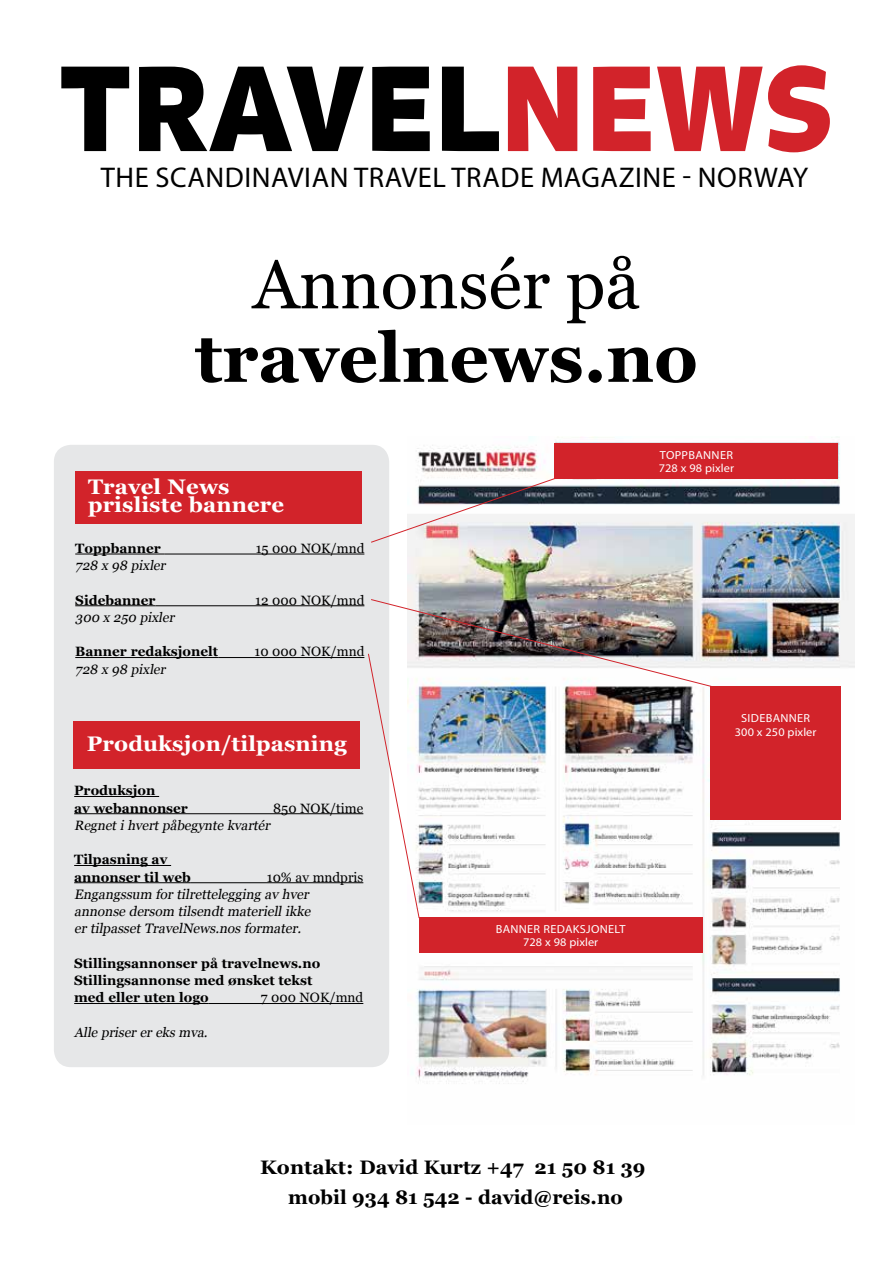
<style>
.page{position:relative;width:893px;height:1263px;background:#fff}
.page>*{position:absolute;margin:0;border:0;box-sizing:border-box;transform-origin:0 0}
.t1{font:700 69px "Georgia";color:#000}
.t2{font:69px "Georgia";color:#000}
.t3{font:28.5px "Myriad Pro";letter-spacing:.02em;color:#000}
.t4{font:700 21px/18px "Georgia";letter-spacing:.005em;color:#fff;scale:1.05 1}
.t5{font:700 19.5px/30px "Georgia";color:#000;text-align:center;scale:1.05 1}
.t6{font:italic 13.65px/17.2px "Georgia";color:#000}
.t7{font:700 13.5px/17.2px "Georgia";color:#000}
.t8{font:italic 13.5px "Georgia";color:#000}
.t9{font:13.5px "Georgia";color:#000}
.t10{font:11.7px/13.6px "Myriad Pro";letter-spacing:.025em;color:#fff;text-align:center;scale:1.05 1}
.t11{font:11.7px/13.6px "Myriad Pro";letter-spacing:.005em;color:#fff;scale:1.05 1}
</style>
<div class="page">
<img style="left:407px;top:436px;width:447px;height:648px">
<div style="left:54px;top:445px;width:335px;height:622px;background:#e6e7e8;border-radius:17px"></div>
<hr style="left:75px;top:554px;width:90px;height:1px;background:#000">
<hr style="left:165px;top:554px;width:199px;height:1px;background:#000">
<hr style="left:75px;top:605px;width:81px;height:1px;background:#000">
<hr style="left:156px;top:605px;width:208px;height:1px;background:#000">
<hr style="left:75px;top:657px;width:143px;height:1px;background:#000">
<hr style="left:218px;top:657px;width:146px;height:1px;background:#000">
<div style="left:75px;top:471px;width:286px;height:53px;background:#d2232a"></div>
<div style="left:73px;top:722px;width:287px;height:47px;background:#d2232a"></div>
<hr style="left:74px;top:796px;width:85px;height:1px;background:#000">
<hr style="left:74px;top:813px;width:114px;height:1px;background:#000">
<hr style="left:188px;top:813px;width:175px;height:1px;background:#000">
<hr style="left:74px;top:865px;width:97px;height:1px;background:#000">
<hr style="left:74px;top:882px;width:117px;height:1px;background:#000">
<hr style="left:191px;top:882px;width:172px;height:1px;background:#000">
<hr style="left:74px;top:1003px;width:135px;height:1px;background:#000">
<hr style="left:209px;top:1003px;width:154px;height:1px;background:#000">
<img style="left:371px;top:443px;width:467px;height:100px">
<img style="left:368px;top:599px;width:473px;height:354px">
<svg style="left:508px;top:65px;width:322px;height:87px"></svg>
<svg style="left:61px;top:67px;width:438px;height:84px"></svg>
<h2 class="t3" style="left:101px;top:160px;width:709px">THE SCANDINAVIAN TRAVEL TRADE MAGAZINE - NORWAY</h2>
<h1 class="t2" style="left:253px;top:234px;width:389px">Annonsér på</h1>
<h1 class="t1" style="left:195px;top:306px;width:504px">travelnews.no</h1>
<h3 class="t4" style="left:88px;top:476px;width:188px">Travel News prisliste bannere</h3>
<p class="t7" style="left:75px;top:539px;width:87px">Toppbanner</p>
<p class="t9" style="left:256px;top:538px;width:110px">15 000 NOK/mnd</p>
<p class="t8" style="left:75px;top:555px;width:95px">728 x 98 pixler</p>
<p class="t7" style="left:75px;top:591px;width:82px">Sidebanner</p>
<p class="t9" style="left:255px;top:590px;width:111px">12 000 NOK/mnd</p>
<p class="t8" style="left:75px;top:607px;width:104px">300 x 250 pixler</p>
<p class="t7" style="left:75px;top:642px;width:144px">Banner redaksjonelt</p>
<p class="t9" style="left:255px;top:642px;width:111px">10 000 NOK/mnd</p>
<p class="t8" style="left:75px;top:659px;width:95px">728 x 98 pixler</p>
<h3 class="t4" style="left:87px;top:734px;width:249px">Produksjon/tilpasning</h3>
<p class="t7" style="left:74px;top:781px;width:115px">Produksjon<br>av webannonser</p>
<p class="t9" style="left:273px;top:798px;width:92px">850 NOK/time</p>
<p class="t8" style="left:74px;top:815px;width:201px">Regnetihvertpåbegynte kvartér</p>
<p class="t7" style="left:74px;top:850px;width:118px">Tilpasning av annonser til web</p>
<p class="t9" style="left:267px;top:867px;width:98px">10% av mndpris</p>
<p class="t6" style="left:74px;top:885px;width:241px">Engangssum fortilrettelegging av hver annonse dersom tilsendtmateriellikke ertilpassetTravelNews.nosformater.</p>
<p class="t7" style="left:74px;top:954px;width:248px">Stillingsannonser på travelnews.no<br>Stillingsannonse med ønsket tekst med eller uten logo</p>
<p class="t9" style="left:261px;top:988px;width:104px">7 000 NOK/mnd</p>
<p class="t8" style="left:74px;top:1022px;width:138px">Alle priserereksmva.</p>
<p class="t11" style="left:659px;top:448px;width:73px">TOPPBANNER<br>728 x 98 pixler</p>
<p class="t10" style="left:496px;top:922px;width:125px">BANNER REDAKSJONELT<br>728 x 98 pixler</p>
<p class="t10" style="left:735px;top:711px;width:79px">SIDEBANNER<br>300 x 250 pixler</p>
<h3 class="t5" style="left:260px;top:1151px;width:369px">Kontakt: David Kurtz +47 21 50 81 39 mobil 934 81 542 - david@reis.no</h3>
</div>
